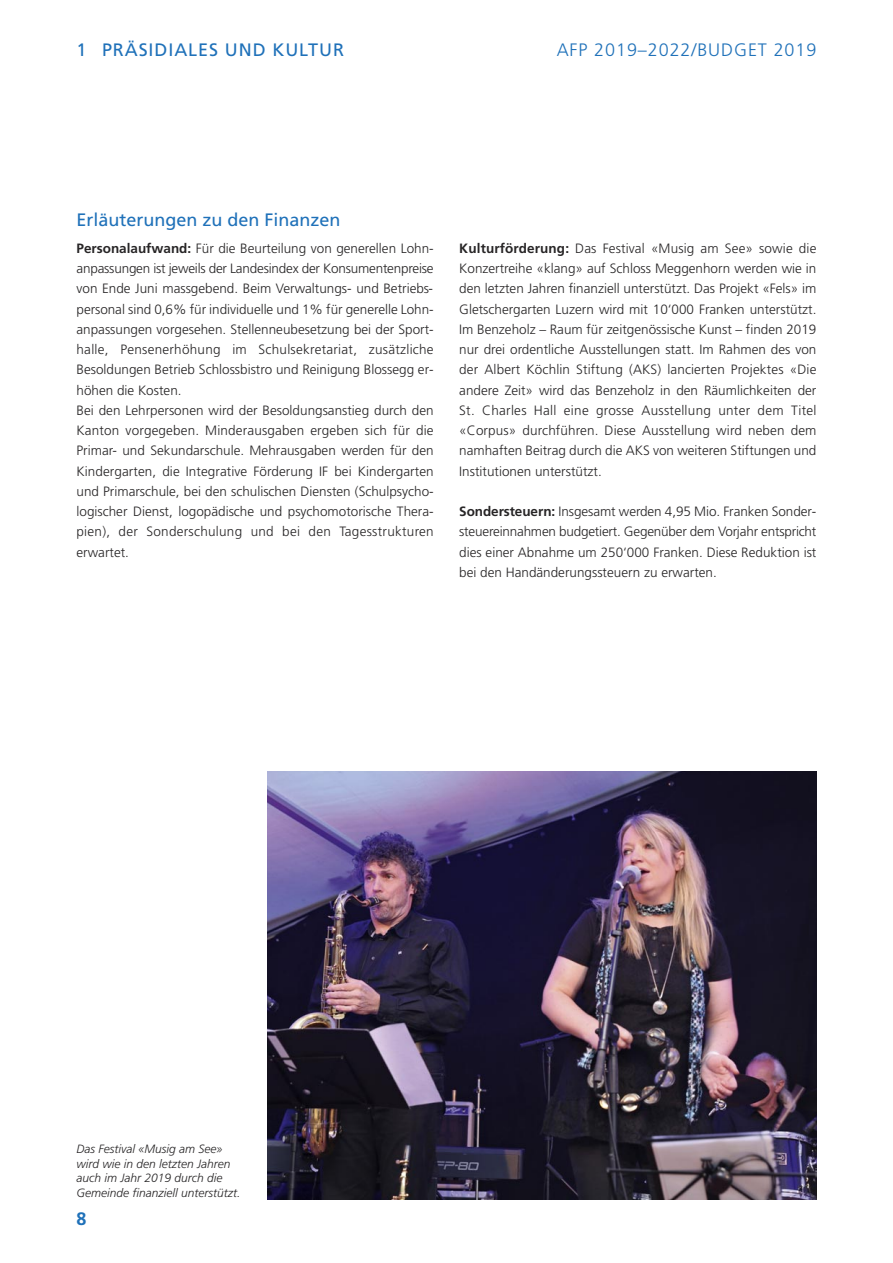
<style>
.page{position:relative;width:893px;height:1263px;background:#fff}
.page>*{position:absolute;margin:0;border:0;box-sizing:border-box;transform-origin:0 0}
.t1{font:18px "Frutiger";color:#1f71b9}
.t2{font:300 18px "Frutiger";letter-spacing:.05em;color:#1f71b9}
.t3{font:18px "Frutiger";letter-spacing:.05em;color:#1f71b9}
.t4{font:700 18px "Frutiger";color:#1f71b9}
.t5{font:300 13.5px/20.2px "Frutiger";color:#272526;text-align:justify}
.t6{font:italic 300 12px/14.4px "Frutiger";color:#272526}
.s1{font-weight:700}
</style>
<div class="page">
<img style="left:268px;top:771px;width:548px;height:428px">
<p class="t3" style="left:77px;top:43px;width:269px">1 PRÄSIDIALES UND KULTUR</p>
<p class="t2" style="left:557px;top:43px;width:261px">AFP 2019–2022/BUDGET 2019</p>
<p class="t1" style="left:77px;top:213px;width:266px">Erläuterungen zu den Finanzen</p>
<p class="t5" style="left:77px;top:239px;width:359px"><span class="s1">Personalaufwand:</span> Für die Beurteilung von generellen Lohn&shy;anpassungen ist jeweils der Landesindex der Konsumentenpreise von Ende Juni massgebend. Beim Verwaltungs- und Betriebs&shy;personal sind 0,6% für individuelle und 1% für generelle Lohn&shy;anpassungen vorgesehen. Stellenneubesetzung bei der Sport&shy;halle, Pensenerhöhung im Schulsekretariat, zusätzliche Besol dungen Betrieb Schlossbistro und Reinigung Blossegg er&shy;höhen die Kosten.</p>
<p class="t5" style="left:77px;top:401px;width:359px">Bei den Lehrpersonen wird der Besoldungsanstieg durch den Kanton vorgegeben. Minderausgaben ergeben sich für die Primar- und Sekundarschule. Mehrausgaben werden für den Kinder garten, die Integrative Förderung IF bei Kindergarten und Primarschule, bei den schulischen Diensten (Schulpsycho&shy;logischer Dienst, logopädische und psychomotorische Thera&shy;pien), der Sonderschulung und bei den Tagesstrukturen erwartet.</p>
<p class="t5" style="left:459px;top:239px;width:359px"><span class="s1">Kulturförderung:</span> Das Festival «Musig am See» sowie die Konzert reihe «klang» auf Schloss Meggenhorn werden wie in den letzten Jahren finanziell unterstützt. Das Projekt «Fels» im Gletschergarten Luzern wird mit 10‘000 Franken unterstützt.<br>Im Benzeholz – Raum für zeitgenössische Kunst – finden 2019 nur drei ordentliche Ausstellungen statt. Im Rahmen des von der Albert Köchlin Stiftung (AKS) lancierten Projektes «Die andere Zeit» wird das Benzeholz in den Räumlichkeiten der St. Charles Hall eine grosse Ausstellung unter dem Titel «Corpus» durchführen. Diese Ausstellung wird neben dem namhaften Beitrag durch die AKS von weiteren Stiftungen und Institutionen unter stützt.</p>
<p class="t5" style="left:459px;top:502px;width:359px"><span class="s1">Sondersteuern:</span> Insgesamt werden 4,95 Mio. Franken Sonder - steuereinnahmen budgetiert. Gegenüber dem Vorjahr entspricht dies einer Abnahme um 250‘000 Franken. Diese Reduktion ist bei den Handänderungssteuern zu erwarten.</p>
<p class="t6" style="left:77px;top:1143px;width:165px">Das Festival «Musig am See» wird wie in den letzten Jahren auch im Jahr 2019 durch die<br>Gemeinde finanziell unterstützt.</p>
<p class="t4" style="left:77px;top:1212px;width:12px">8</p>
</div>
